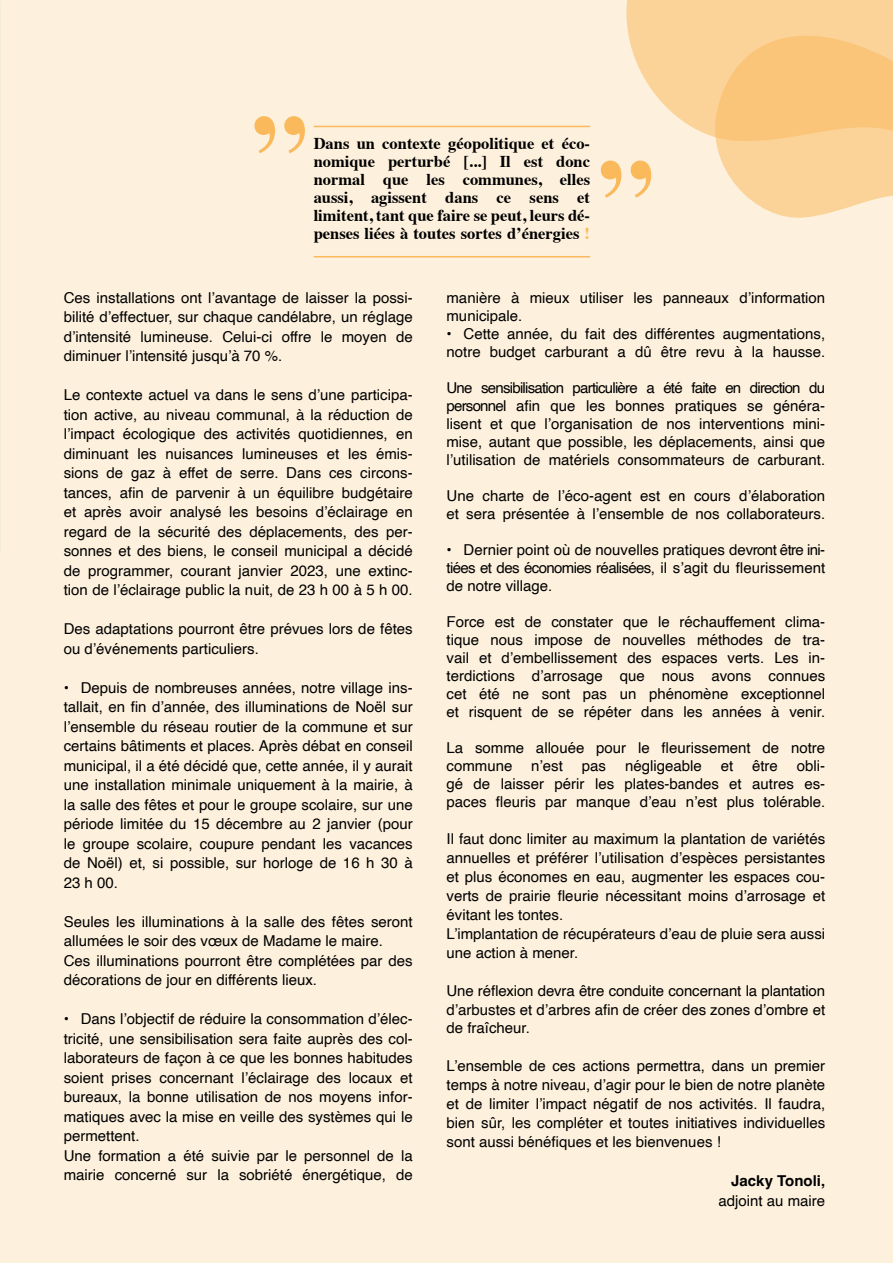
<style>
.page{position:relative;width:893px;height:1263px;background:#fdf0dd}
.page>*{position:absolute;margin:0;border:0;box-sizing:border-box;transform-origin:0 0}
.t1{font:700 16.5px/18px "Times";color:#000;text-align:justify}
.t2{font:15px/19.5px "Helvetica";color:#000;text-align:justify}
.t3{font:700 15px "Helvetica";color:#000}
.s1{color:#faba5c}
</style>
<div class="page">
<svg style="left:608px;top:0;width:285px;height:179px;fill:#fbd49c"></svg>
<svg style="left:703px;top:8px;width:190px;height:210px;background:#fad092"></svg>
<svg style="left:254px;top:116px;width:21px;height:37px"></svg>
<svg style="left:284px;top:116px;width:21px;height:37px"></svg>
<svg style="left:601px;top:161px;width:20px;height:37px"></svg>
<svg style="left:631px;top:161px;width:20px;height:37px"></svg>
<hr style="left:314px;top:126px;width:276px;height:1px;background:#faba5c">
<hr style="left:314px;top:256px;width:276px;height:1px;background:#faba5c">
<p class="t1" style="left:314px;top:133px;width:278px">Dans un contexte géopolitique et éco&shy;nomique perturbé [...] Il est donc normal que les communes, elles aussi, agissent dans ce sens et limitent, tant que faire se peut, leurs dé&shy;penses liées à toutes sortes d’énergies <span class="s1">!</span></p>
<p class="t2" style="left:64px;top:288px;width:350px">Ces installations ont l’avantage de laisser la possi&shy;bilité d’effectuer, sur chaque candélabre, un réglage d’intensité lumineuse. Celui-ci offre le moyen de diminuer l’intensité jusqu’à 70 %.</p>
<p class="t2" style="left:64px;top:385px;width:350px">Le contexte actuel va dans le sens d’une participa&shy;tion active, au niveau communal, à la réduction de l’impact écologique des activités quotidiennes, en diminuant les nuisances lumineuses et les émis&shy;sions de gaz à effet de serre. Dans ces circons&shy;tances, afin de parvenir à un équilibre budgétaire et après avoir analysé les besoins d’éclairage en regard de la sécurité des déplacements, des per&shy;sonnes et des biens, le conseil municipal a décidé de programmer, courant janvier 2023, une extinc&shy;tion de l’éclairage public la nuit, de 23 h 00 à 5 h 00.</p>
<p class="t2" style="left:64px;top:619px;width:350px">Des adaptations pourront être prévues lors de fêtes ou d’événements particuliers.</p>
<p class="t2" style="left:64px;top:678px;width:350px">• Depuis de nombreuses années, notre village ins&shy;tallait, en fin d’année, des illuminations de Noël sur l’ensemble du réseau routier de la commune et sur certains bâtiments et places. Après débat en conseil municipal, il a été décidé que, cette année, il y aurait une installation minimale uniquement à la mairie, à la salle des fêtes et pour le groupe scolaire, sur une période limitée du 15 décembre au 2 janvier (pour le groupe scolaire, coupure pendant les vacances de Noël) et, si possible, sur horloge de 16 h 30 à 23 h 00.</p>
<p class="t2" style="left:64px;top:912px;width:350px;text-align:left">Seules les illuminations à la salle des fêtes seront allumées le soir des vœux de Madame le maire.<br>Ces illuminations pourront être complétées par des décorations de jour en différents lieux.</p>
<p class="t2" style="left:64px;top:1009px;width:350px;text-align:left">• Dans l’objectif de réduire la consommation d’élec&shy;tricité, une sensibilisation sera faite auprès des col&shy;laborateurs de façon à ce que les bonnes habitudes soient prises concernant l’éclairage des locaux et bureaux, la bonne utilisation de nos moyens infor&shy;matiques avec la mise en veille des systèmes qui le permettent.<br>Une formation a été suivie par le personnel de la mairie concerné sur la sobriété énergétique, de</p>
<p class="t2" style="left:446px;top:289px;width:380px;line-height:18px">manière à mieux utiliser les panneaux d’information municipale.</p>
<p class="t2" style="left:446px;top:325px;width:380px;line-height:18px">• Cette année, du fait des différentes augmentations, notre budget carburant a dû être revu à la hausse.</p>
<p class="t2" style="left:446px;top:379px;width:380px;line-height:18px">Une sensibilisation particulière a été faite en direction du personnel afin que les bonnes pratiques se généra&shy;lisent et que l’organisation de nos interventions mini&shy;mise, autant que possible, les déplacements, ainsi que l’utilisation de matériels consommateurs de carburant.</p>
<p class="t2" style="left:446px;top:487px;width:380px;line-height:18px">Une charte de l’éco-agent est en cours d’élaboration et sera présentée à l’ensemble de nos collaborateurs.</p>
<p class="t2" style="left:446px;top:541px;width:380px;line-height:18px">• Dernier point où de nouvelles pratiques devront être ini&shy;tiées et des économies réalisées, il s’agit du fleurissement de notre village.</p>
<p class="t2" style="left:446px;top:613px;width:380px;line-height:18px">Force est de constater que le réchauffement clima&shy;tique nous impose de nouvelles méthodes de tra&shy;vail et d’embellissement des espaces verts. Les in&shy;terdictions d’arrosage que nous avons connues cet été ne sont pas un phénomène exceptionnel et risquent de se répéter dans les années à venir.</p>
<p class="t2" style="left:446px;top:739px;width:380px;line-height:18px">La somme allouée pour le fleurissement de notre commune</p>
<p class="t2" style="left:531px;top:756px;width:33px">n’est</p>
<p class="t2" style="left:582px;top:756px;width:26px">pas</p>
<p class="t2" style="left:625px;top:756px;width:78px">négligeable</p>
<p class="t2" style="left:721px;top:756px;width:14px">et</p>
<p class="t2" style="left:752px;top:756px;width:27px">être</p>
<p class="t2" style="left:446px;top:757px;width:380px;line-height:18px;text-indent:350px">obli&shy;gé de laisser périr les plates-bandes et autres es&shy;paces fleuris par manque d’eau n’est plus tolérable.</p>
<p class="t2" style="left:446px;top:830px;width:380px;line-height:18.9px;text-align:left">Il faut donc limiter au maximum la plantation de variétés annuelles et préférer l’utilisation d’espèces persistantes et plus économes en eau, augmenter les espaces cou&shy;verts de prairie fleurie nécessitant moins d’arrosage et évitant les tontes.<br>L’implantation de récupérateurs d’eau de pluie sera aussi une action à mener.</p>
<p class="t2" style="left:446px;top:981px;width:380px;line-height:18.9px">Une réflexion devra être conduite concernant la plantation d’arbustes et d’arbres afin de créer des zones d’ombre et de fraîcheur.</p>
<p class="t2" style="left:446px;top:1057px;width:380px;line-height:19px">L’ensemble de ces actions permettra, dans un premier temps à notre niveau, d’agir pour le bien de notre planète et de limiter l’impact négatif de nos activités. Il faudra, bien sûr, les compléter et toutes initiatives individuelles sont aussi bénéfiques et les bienvenues !</p>
<p class="t3" style="left:731px;top:1172px;width:95px">Jacky Tonoli,</p>
<p class="t2" style="left:718px;top:1191px;width:108px">adjoint au maire</p>
</div>
